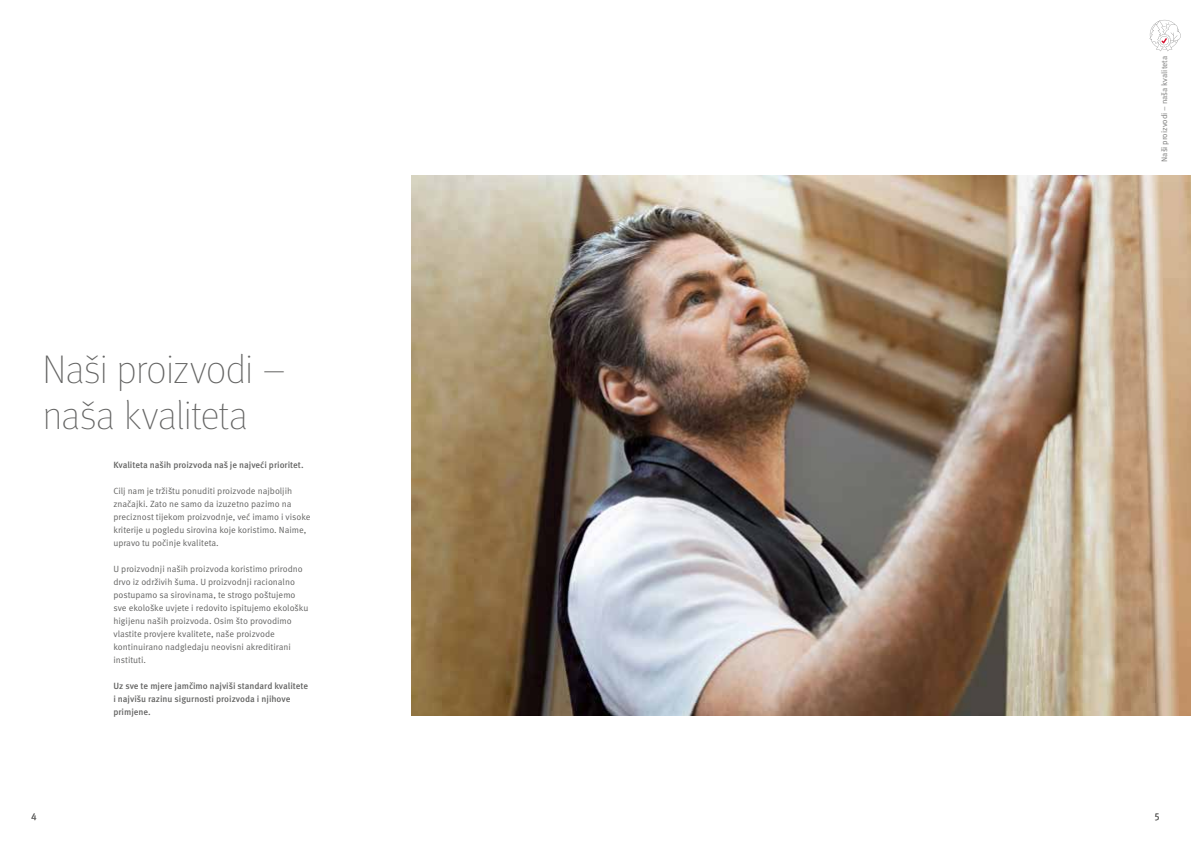
<style>
.page{position:relative;width:1191px;height:842px;background:#fff}
.page>*{position:absolute;margin:0;border:0;box-sizing:border-box;transform-origin:0 0}
.t1{font:100 40px/45.5px "Meta Pro";letter-spacing:-.015em;color:#636362}
.t2{font:10px "Meta Pro Norm";color:#636362}
.t3{font:9px/13px "Meta Pro Norm";color:#636362}
.t4{font:500 9px/13px "Meta Pro";letter-spacing:-.005em;color:#636362}
.t5{font:8px "Meta Pro Norm";color:#7b7b7a}
</style>
<div class="page">
<svg style="left:1149px;top:20px;width:31px;height:31px"></svg>
<img style="left:411px;top:175px;width:780px;height:540px">
<h1 class="t1" style="left:43px;top:346px;width:245px">Naši proizvodi – naša kvaliteta</h1>
<p class="t4" style="left:113px;top:458px;width:192px">Kvaliteta naših proizvoda naš je najveći prioritet.</p>
<p class="t3" style="left:113px;top:484px;width:199px">Cilj nam je tržištu ponuditi proizvode najboljih značajki. Zato ne samo da izuzetno pazimo na preciznost tijekom proizvodnje, već imamo i visoke kriterije u pogledu sirovina koje koristimo. Naime, upravo tu počinje kvaliteta.</p>
<p class="t3" style="left:113px;top:562px;width:196px">U proizvodnji naših proizvoda koristimo prirodno drvo iz održivih šuma. U proizvodnji racionalno postupamo sa sirovinama, te strogo poštujemo sve ekološke uvjete i redovito ispitujemo ekološku higijenu naših proizvoda. Osim što provodimo vlastite provjere kvalitete, naše proizvode kontinuirano nadgledaju neovisni akreditirani instituti.</p>
<p class="t4" style="left:113px;top:679px;width:196px">Uz sve te mjere jamčimo najviši standard kvalitete i najvišu razinu sigurnosti proizvoda i njihove primjene.</p>
<p class="t2" style="left:31px;top:809px;width:7px">4</p>
<p class="t5" style="left:1158px;top:162px;width:107px;rotate:-90deg">Naši proizvodi – naša kvaliteta</p>
<p class="t2" style="left:1154px;top:809px;width:6px">5</p>
</div>
